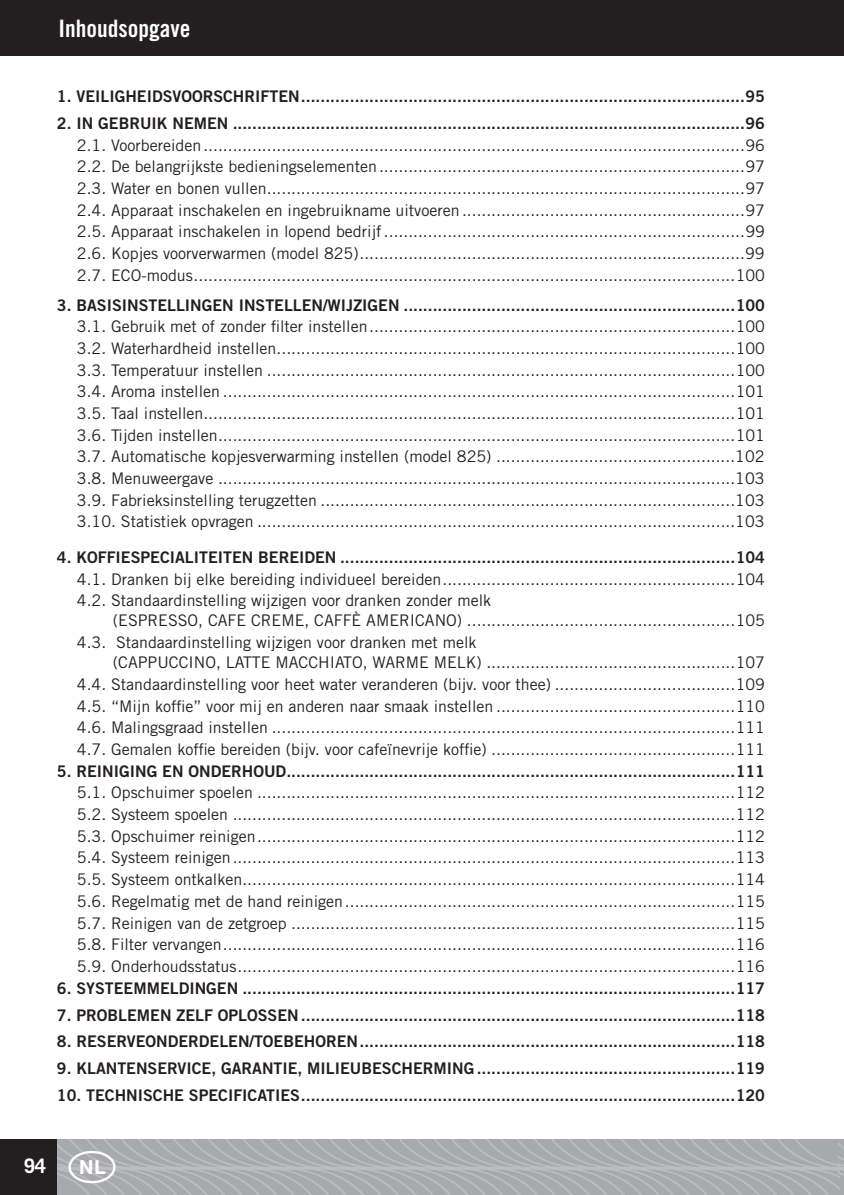
<style>
.page{position:relative;width:844px;height:1195px;background:#fff}
.page>*{position:absolute;margin:0;border:0;box-sizing:border-box;transform-origin:0 0}
.t1{font:24px "Trade Gothic LT Std Bd Cn 20";color:#fff}
.t2{font:700 20px "Trade Gothic LT Std";color:#fff}
.t3{font:16px/21.6px "Trade Gothic LT Std";color:#231f20;text-align:justify}
.t4{font:16px "Trade Gothic LT Std Bd 2";color:#231f20}
.s1{font-family:"Trade Gothic LT Std Bd 2"}
</style>
<div class="page">
<div style="left:0;top:0;width:844px;height:55px;background:#231f20"></div>
<svg style="left:57px;top:1139px;width:781px;height:56px;background:#acadb1"></svg>
<div style="left:0;top:1139px;width:56px;height:56px;background:#231f20"></div>
<svg style="left:838px;top:1139px;width:6px;height:56px"></svg>
<svg style="left:69px;top:1150px;width:47px;height:32px;background:#aeafb3"></svg>
<p class="t1" style="left:59px;top:14px;width:133px">Inhoudsopgave</p>
<p class="t4" style="left:57px;top:86px;width:709px">1. VEILIGHEIDSVOORSCHRIFTEN...........................................................................................95</p>
<p class="t3" style="left:77px;top:112px;width:690px;text-indent:-20px"><span class="s1">2. IN GEBRUIK NEMEN .........................................................................................................96<br></span>2.1. Voorbereiden...............................................................................................................96<br>2.2. De belangrijkste bedieningselementen...........................................................................97<br>2.3. Water en bonen vullen..................................................................................................97<br>2.4. Apparaat inschakelen en ingebruikname uitvoeren ..........................................................97<br>2.5. Apparaat inschakelen in lopend bedrijf ..........................................................................99<br>2.6. Kopjes voorverwarmen (model 825) ...............................................................................99<br>2.7. ECO-modus...............................................................................................................100</p>
<p class="t3" style="left:77px;top:294px;width:690px;text-indent:-20px"><span class="s1">3. BASISINSTELLINGEN INSTELLEN/WIJZIGEN ....................................................................100<br></span>3.1. Gebruik met of zonder filter instellen...........................................................................100<br>3.2. Waterhardheid instellen..............................................................................................100<br>3.3. Temperatuur instellen ................................................................................................100<br>3.4. Aroma instellen .........................................................................................................101<br>3.5. Taal instellen.............................................................................................................101<br>3.6. Tijden instellen..........................................................................................................101<br>3.7. Automatische kopjesverwarming instellen (model 825) .................................................102<br>3.8. Menuweergave ..........................................................................................................103<br>3.9. Fabrieksinstelling terugzetten .....................................................................................103<br>3.10. Statistiek opvragen ..................................................................................................103</p>
<p class="t3" style="left:77px;top:546px;width:689px;text-indent:-20px"><span class="s1">4. KOFFIESPECIALITEITEN BEREIDEN .................................................................................104<br></span>4.1. Dranken bij elke bereiding individueel bereiden............................................................104<br>4.2. Standaardinstelling wijzigen voor dranken zonder melk</p>
<p class="t3" style="left:77px;top:609px;width:689px;text-indent:36px">(ESPRESSO, CAFE CREME, CAFFÈ AMERICANO) .......................................................105<br>4.3. Standaardinstelling wijzigen voor dranken met melk</p>
<p class="t3" style="left:77px;top:651px;width:690px;text-indent:36px">(CAPPUCCINO, LATTE MACCHIATO, WARME MELK) ...................................................107<br>4.4. Standaardinstelling voor heet water veranderen (bijv. voor thee) .....................................109<br>4.5. “Mijn koffie” voor mij en anderen naar smaak instellen .................................................110<br>4.6. Malingsgraad instellen ...............................................................................................111<br>4.7. Gemalen koffie bereiden (bijv. voor cafeïnevrije koffie) ..................................................111</p>
<p class="t3" style="left:77px;top:760px;width:690px;text-indent:-20px"><span class="s1">5. REINIGING EN ONDERHOUD............................................................................................111<br></span>5.1. Opschuimer spoelen ..................................................................................................112<br>5.2. Systeem spoelen .......................................................................................................112<br>5.3. Opschuimer reinigen..................................................................................................112<br>5.4. Systeem reinigen.......................................................................................................113<br>5.5. Systeem ontkalken.....................................................................................................114<br>5.6. Regelmatig met de hand reinigen................................................................................115<br>5.7. Reinigen van de zetgroep ...........................................................................................115<br>5.8. Filter vervangen.........................................................................................................116<br>5.9. Onderhoudsstatus......................................................................................................116</p>
<p class="t4" style="left:57px;top:978px;width:709px">6. SYSTEEMMELDINGEN .....................................................................................................117</p>
<p class="t4" style="left:57px;top:1004px;width:709px">7. PROBLEMEN ZELF OPLOSSEN.........................................................................................118</p>
<p class="t4" style="left:57px;top:1031px;width:709px">8. RESERVEONDERDELEN/TOEBEHOREN.............................................................................118</p>
<p class="t4" style="left:57px;top:1058px;width:709px">9. KLANTENSERVICE, GARANTIE, MILIEUBESCHERMING.....................................................119</p>
<p class="t4" style="left:57px;top:1085px;width:709px">10. TECHNISCHE SPECIFICATIES.........................................................................................120</p>
<p class="t2" style="left:24px;top:1153px;width:24px">94</p>
</div>
